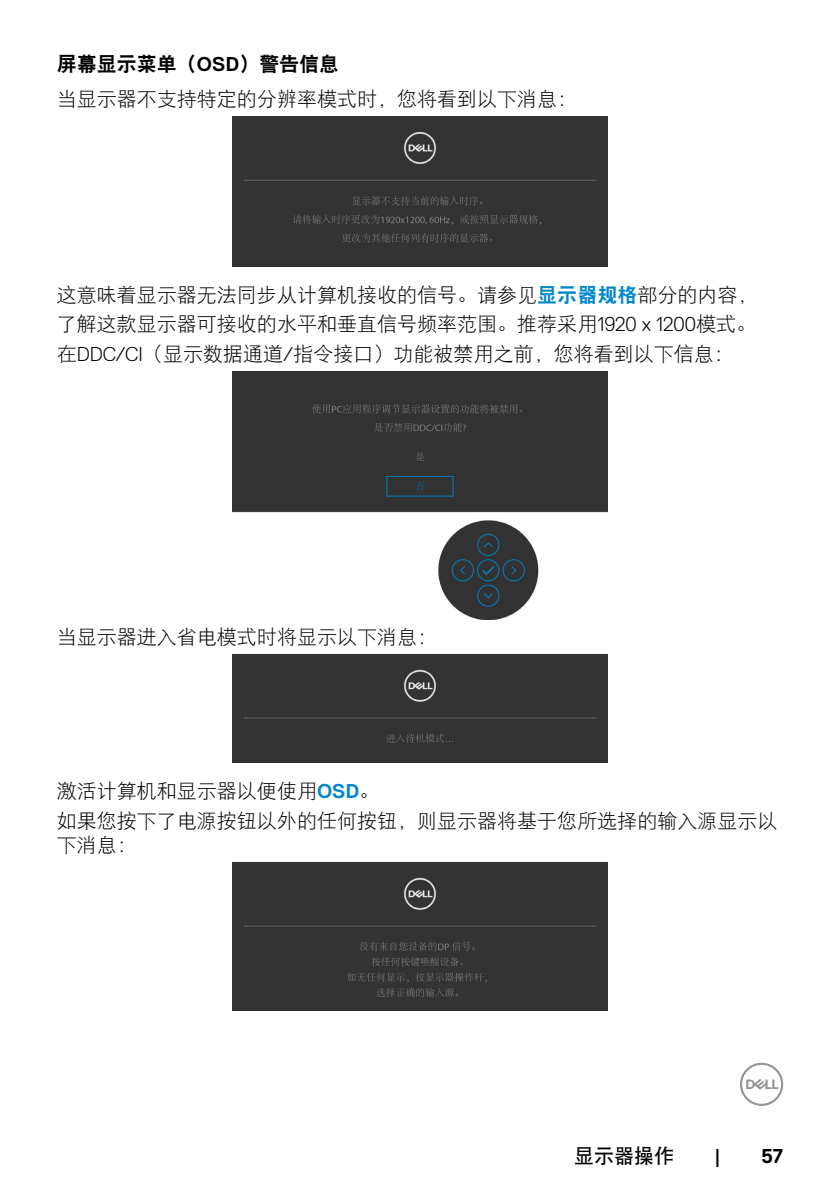
<style>
.page{position:relative;width:840px;height:1191px;background:#fff}
.page>*{position:absolute;margin:0;border:0;box-sizing:border-box;transform-origin:0 0}
.t1{font:20px/29.6px "DFP Hei W3";color:#000;text-align:justify}
.t2{font:20px "DFP Hei W9";color:#000}
.t3{font:20px "DFP Hei W7";color:#000}
.t4{font:700 20px "Dell Replica";color:#000}
.t5{font:20px "Dell Replica";color:#000}
.s1{font-family:"Dell Replica";font-weight:700}
.s2{font-family:"DFP Hei W9";color:#0087cb}
.s3{font-family:"Dell Replica";font-weight:300}
.s4{font-family:"Dell Replica";font-weight:700;color:#0087cb}
</style>
<div class="page">
<svg style="left:740px;top:1062px;width:42px;height:44px"></svg>
<div style="left:233px;top:117px;width:373px;height:149px;background:#333"></div>
<img style="left:233px;top:371px;width:373px;height:248px">
<div style="left:233px;top:654px;width:373px;height:109px;background:#333"></div>
<div style="left:233px;top:862px;width:373px;height:148px;background:#333"></div>
<p class="t2" style="left:57px;top:53px;width:284px">屏幕显示菜单（<span class="s1">OSD</span>）警告信息</p>
<p class="t1" style="left:57px;top:84px;width:521px">当显示器不支持特定的分辨率模式时，您将看到以下消息：</p>
<p class="t1" style="left:57px;top:279px;width:701px">这意味着显示器无法同步从计算机接收的信号。请参见<span class="s2">显示器规格</span>部分的内容，了解这款显示器可接收的水平和垂直信号频率范围。推荐采用<span class="s3">1920 x 1200</span>模式。在<span class="s3">DDC/CI</span>（显示数据通道<span class="s3">/</span>指令接口）功能被禁用之前，您将看到以下信息：</p>
<p class="t1" style="left:57px;top:621px;width:381px">当显示器进入省电模式时将显示以下消息：</p>
<p class="t1" style="left:57px;top:776px;width:721px">激活计算机和显示器以便使用<span class="s4">OSD</span>。<br>如果您按下了电源按钮以外的任何按钮，则显示器将基于您所选择的输入源显示以</p>
<p class="t1" style="left:57px;top:829px;width:81px">下消息：</p>
<p class="t3" style="left:573px;top:1144px;width:101px">显示器操作</p>
<p class="t5" style="left:713px;top:1144px;width:8px">|</p>
<p class="t4" style="left:760px;top:1144px;width:24px">57</p>
</div>
